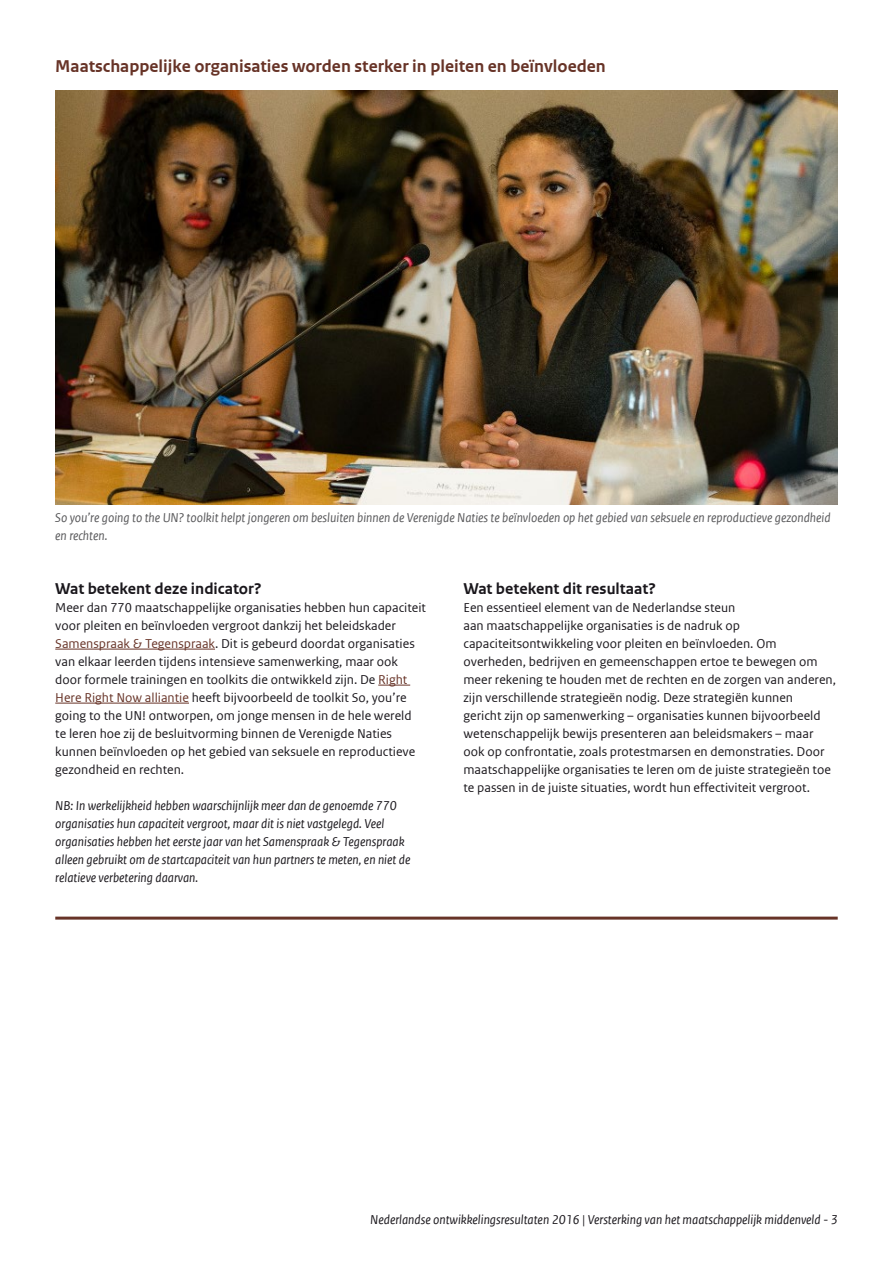
<style>
.page{position:relative;width:893px;height:1263px;background:#fff}
.page>*{position:absolute;margin:0;border:0;box-sizing:border-box;transform-origin:0 0}
.t1{font:700 18px "Rijksoverheid Sans Web Text";color:#673327}
.t2{font:700 16.5px "Rijksoverheid Sans Web Text";color:#1a171c}
.t3{font:13.5px/18px "Rijksoverheid Sans Web Text";color:#1a171c}
.t4{font:italic 13.5px/18px "Rijksoverheid Sans Web Text";color:#1a171c}
.t5{font:italic 13.5px/18px "Rijksoverheid Sans Web Text";color:#58585a}
.s1{color:#673327}
</style>
<div class="page">
<hr style="left:55px;top:917px;width:783px;height:3px;background:#673327">
<img style="left:55px;top:90px;width:783px;height:414px">
<hr style="left:55px;top:649px;width:160px;height:1px;background:#673327">
<hr style="left:378px;top:685px;width:32px;height:1px;background:#673327">
<hr style="left:55px;top:703px;width:134px;height:1px;background:#673327">
<h1 class="t1" style="left:55px;top:56px;width:552px">Maatschappelijke organisaties worden sterker in pleiten en beïnvloeden</h1>
<p class="t5" style="left:55px;top:509px;width:777px">So you’re going to the UN? toolkit helpt jongeren om besluiten binnen de Verenigde Naties te beïnvloeden op het gebied van seksuele en reproductieve gezondheid en rechten.</p>
<p class="t2" style="left:55px;top:579px;width:208px">Wat betekent deze indicator?</p>
<p class="t3" style="left:55px;top:599px;width:372px">Meer dan 770 maatschappelijke organisaties hebben hun capaciteit voor pleiten en beïnvloeden vergroot dankzij het beleidskader <span class="s1">Samenspraak &amp; Tegenspraak</span>. Dit is gebeurd doordat organisaties van elkaar leerden tijdens intensieve samenwerking, maar ook door formele trainingen en toolkits die ontwikkeld zijn. De <span class="s1">Right Here Right Now alliantie</span> heeft bijvoorbeeld de toolkit So, you’re going to the UN! ontworpen, om jonge mensen in de hele wereld<br>te leren hoe zij de besluitvorming binnen de Verenigde Naties kunnen beïnvloeden op het gebied van seksuele en reproductieve gezondheid en rechten.</p>
<p class="t4" style="left:55px;top:797px;width:357px">NB: In werkelijkheid hebben waarschijnlijk meer dan de genoemde 770 organisaties hun capaciteit vergroot, maar dit is niet vastgelegd. Veel organisaties hebben het eerste jaar van het Samenspraak &amp; Tegenspraak alleen gebruikt om de startcapaciteit van hun partners te meten, en niet de relatieve verbetering daarvan.</p>
<p class="t2" style="left:463px;top:579px;width:194px">Wat betekent dit resultaat?</p>
<p class="t3" style="left:463px;top:599px;width:374px">Een essentieel element van de Nederlandse steun<br>aan maatschappelijke organisaties is de nadruk op capaciteitsontwikkeling voor pleiten en beïnvloeden. Om overheden, bedrijven en gemeenschappen ertoe te bewegen om meer rekening te houden met de rechten en de zorgen van anderen, zijn verschillende strategieën nodig. Deze strategiën kunnen<br>gericht zijn op samenwerking – organisaties kunnen bijvoorbeeld wetenschappelijk bewijs presenteren aan beleidsmakers – maar ook op confrontatie, zoals protestmarsen en demonstraties. Door maatschappelijke organisaties te leren om de juiste strategieën toe te passen in de juiste situaties, wordt hun effectiviteit vergroot.</p>
<p class="t4" style="left:370px;top:1211px;width:469px">Nederlandse ontwikkelingsresultaten 2016 | Versterking van het maatschappelijk middenveld - 3</p>
</div>
